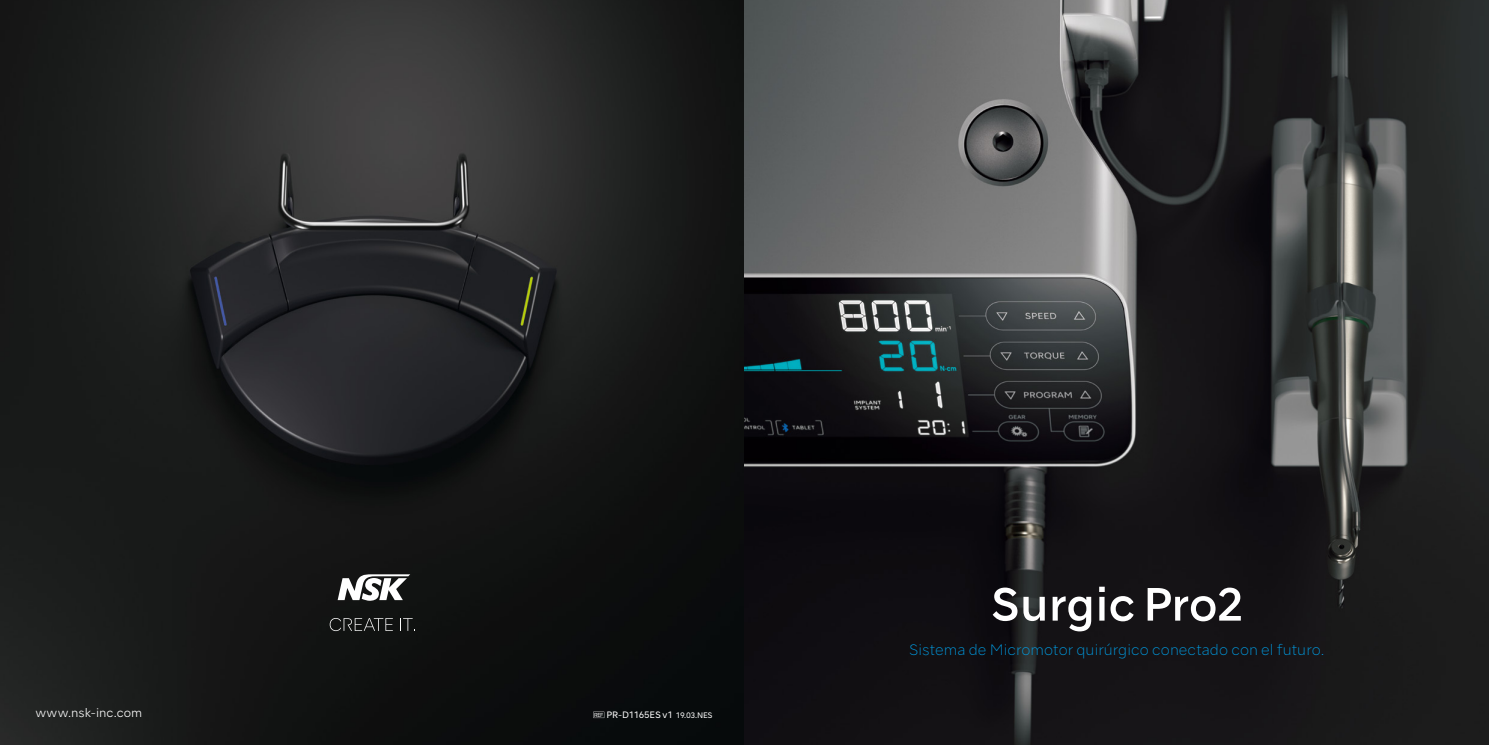
<style>
.page{position:relative;width:1489px;height:745px;background:#fff}
.page>*{position:absolute;margin:0;border:0;box-sizing:border-box;transform-origin:0 0}
.t1{font:200 14.12px "NSKTSRE";letter-spacing:.005em;color:#00a0e9}
.t2{font:300 11.5px "NSKTSRE";letter-spacing:.005em;color:#fff}
.t3{font:8.75px "NSKTSRE";letter-spacing:-.02em;color:#fff}
.s1{font-size:7.5px}
</style>
<div class="page">
<img style="left:0;top:0;width:1488px;height:744px">
<svg style="left:992px;top:586px;width:248px;height:45px"></svg>
<svg style="left:400px;top:617px;width:15px;height:13px"></svg>
<svg style="left:330px;top:617px;width:63px;height:13px"></svg>
<svg style="left:337px;top:574px;width:73px;height:26px"></svg>
<svg style="left:593px;top:711px;width:11px;height:6px"></svg>
<p class="t2" style="left:35px;top:704px;width:108px">www.nsk-inc.com</p>
<p class="t3" style="left:606px;top:708px;width:108px">PR-D1165ES v1 <span class="s1">19.03.NES</span></p>
<p class="t1" style="left:909px;top:639px;width:417px">Sistema de Micromotor quirúrgico conectado con el futuro.</p>
</div>
